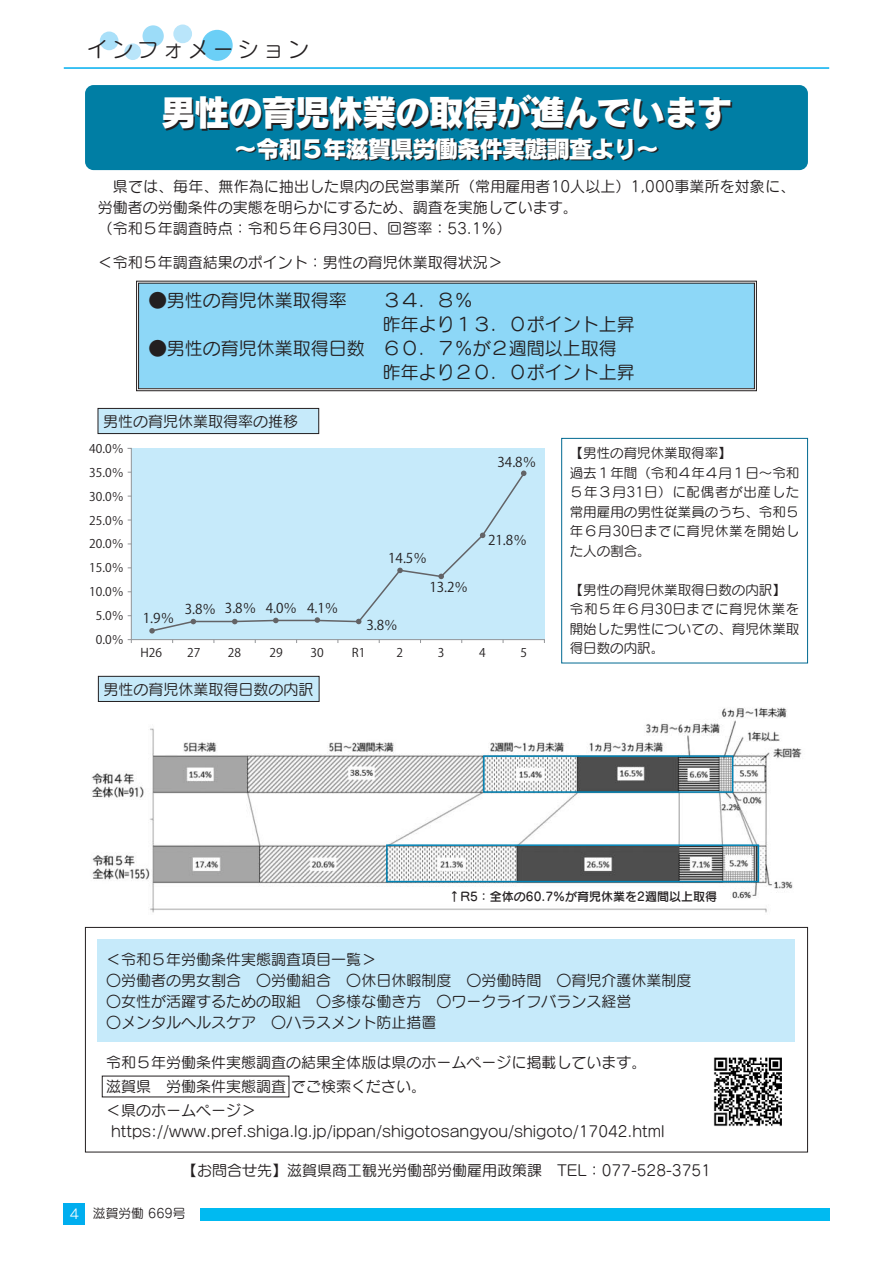
<style>
.page{position:relative;width:893px;height:1263px;background:#fff}
.page>*{position:absolute;margin:0;border:0;box-sizing:border-box;transform-origin:0 0}
.t1{font:36px "Rodin Pro EB";letter-spacing:-.07em;color:#fff}
.t2{font:24px "Rodin Pro EB";letter-spacing:-.07em;color:#fff}
.t3{font:21px "Seurat Pro M";letter-spacing:.195em;color:#231f20}
.t4{font:18px/24px "Seurat Pro M";color:#231f20}
.t5{font:15px/21px "Seurat Pro M";color:#231f20}
.t6{font:13.5px/19.5px "Seurat Pro M";color:#231f20}
.t7{font:13.5px "Koz Go Pr 6 N Regular 90 pv RKSJ H";color:#231f20}
.t8{font:12.75px "Seurat Pro M";color:#231f20}
.t9{font:12px/23.9px "Koz Go Pr 6 N Regular 90 pv RKSJ H";color:#231f20;text-align:center}
.t10{font:12px "Seurat Pro DB";color:#231f20}
.s1{font-family:"Rodin Pro M";font-size:13.5px;color:#fff}
</style>
<div class="page">
<div style="left:100px;top:32px;width:18px;height:18px;background:#aae0f9;border-radius:50%"></div>
<div style="left:124px;top:43px;width:17px;height:17px;background:#b9e5fa;border-radius:50%"></div>
<div style="left:173px;top:25px;width:19px;height:18px;background:#b9e5fa;border-radius:50%"></div>
<div style="left:143px;top:25px;width:21px;height:22px;background:#9cdcf8;border-radius:50%"></div>
<div style="left:202px;top:30px;width:31px;height:31px;background:#6bcff6;border-radius:50%"></div>
<div style="left:139px;top:284px;width:615px;height:104px;background:#8dd7f7"></div>
<div style="left:136px;top:281px;width:621px;height:110px;border:1px solid #231f20"></div>
<div style="left:138px;top:283px;width:617px;height:106px;border:1px solid #231f20"></div>
<div style="left:561px;top:438px;width:247px;height:225px;border:1px solid #006991"></div>
<div style="left:85px;top:85px;width:723px;height:85px;background:#007ea4;border-radius:9px"></div>
<div style="left:85px;top:927px;width:723px;height:225px;border:1px solid #231f20"></div>
<div style="left:98px;top:940px;width:697px;height:102px;background:#c6eafa"></div>
<img style="left:713px;top:1057px;width:69px;height:70px">
<div style="left:127px;top:448px;width:418px;height:195px;background:#c6eafa"></div>
<div style="left:200px;top:1208px;width:629px;height:12px;background:#00baf1"></div>
<div style="left:64px;top:1203px;width:21px;height:22px;background:#00aeef"></div>
<hr style="left:64px;top:67px;width:765px;height:2px;background:#00aeef">
<div style="left:98px;top:409px;width:221px;height:24px;background:#c6eafa"></div>
<div style="left:98px;top:408px;width:221px;height:26px;border:1px solid #231f20"></div>
<div style="left:99px;top:676px;width:220px;height:25px;background:#c6eafa"></div>
<div style="left:98px;top:676px;width:221px;height:26px;border:1px solid #231f20"></div>
<img style="left:91px;top:707px;width:711px;height:206px">
<div style="left:386px;top:844px;width:373px;height:38px;border:2px solid #0083b6"></div>
<div style="left:483px;top:755px;width:250px;height:38px;border:2px solid #0083b6"></div>
<h3 class="t3" style="left:87px;top:35px;width:223px">インフォメーション</h3>
<h1 class="t1" style="left:160px;top:88px;width:574px">男性の育児休業の取得が進んでいます</h1>
<h2 class="t2" style="left:233px;top:132px;width:428px">～令和５年滋賀県労働条件実態調査より～</h2>
<p class="t5" style="left:98px;top:175px;width:699px;text-indent:15px">県では、毎年、無作為に抽出した県内の民営事業所（常用雇用者10人以上）1,000事業所を対象に、労働者の労働条件の実態を明らかにするため、調査を実施しています。<br>（令和５年調査時点：令和５年６月30日、回答率：53.1％）</p>
<p class="t5" style="left:98px;top:252px;width:407px">＜令和５年調査結果のポイント：男性の育児休業取得状況＞</p>
<p class="t4" style="left:149px;top:287px;width:199px">●男性の育児休業取得率</p>
<p class="t4" style="left:383px;top:287px;width:253px">３４．８％<br>昨年より１３．０ポイント上昇</p>
<p class="t4" style="left:383px;top:335px;width:253px;text-indent:-234px">●男性の育児休業取得日数 ６０．７％が２週間以上取得昨年より２０．０ポイント上昇</p>
<p class="t5" style="left:103px;top:410px;width:197px">男性の育児休業取得率の推移</p>
<p class="t9" style="left:89px;top:437px;width:36px">40.0％<br>35.0％<br>30.0％<br>25.0％<br>20.0％<br>15.0％<br>10.0％<br>5.0％<br>0.0％</p>
<p class="t7" style="left:143px;top:611px;width:33px">1.9％</p>
<p class="t7" style="left:185px;top:600px;width:155px">3.8％ 3.8％ 4.0％ 4.1％</p>
<p class="t7" style="left:497px;top:455px;width:40px">34.8％</p>
<p class="t7" style="left:388px;top:550px;width:40px">14.5％</p>
<p class="t7" style="left:366px;top:618px;width:33px">3.8％</p>
<p class="t7" style="left:429px;top:579px;width:40px">13.2％</p>
<p class="t7" style="left:488px;top:532px;width:40px">21.8％</p>
<p class="t9" style="left:140px;top:640px;width:23px">H26</p>
<p class="t9" style="left:187px;top:640px;width:15px">27</p>
<p class="t9" style="left:228px;top:640px;width:15px">28</p>
<p class="t9" style="left:269px;top:640px;width:15px">29</p>
<p class="t9" style="left:311px;top:640px;width:15px">30</p>
<p class="t9" style="left:352px;top:640px;width:15px">R1</p>
<p class="t9" style="left:397px;top:640px;width:8px">2</p>
<p class="t9" style="left:438px;top:640px;width:8px">3</p>
<p class="t9" style="left:479px;top:640px;width:8px">4</p>
<p class="t9" style="left:520px;top:640px;width:8px">5</p>
<p class="t5" style="left:103px;top:678px;width:212px">男性の育児休業取得日数の内訳</p>
<p class="t6" style="left:570px;top:443px;width:231px">【男性の育児休業取得率】<br>過去１年間（令和４年４月１日～令和<br>５年３月31日）に配偶者が出産した常用雇用の男性従業員のうち、令和５年６月30日までに育児休業を開始した人の割合。</p>
<p class="t6" style="left:570px;top:580px;width:231px">【男性の育児休業取得日数の内訳】令和５年６月30日までに育児休業を開始した男性についての、育児休業取得日数の内訳。</p>
<p class="t10" style="left:449px;top:889px;width:270px">↑R5：全体の60.7%が育児休業を2週間以上取得</p>
<p class="t5" style="left:106px;top:948px;width:586px">＜令和５年労働条件実態調査項目一覧＞<br>〇労働者の男女割合 〇労働組合 〇休日休暇制度 〇労働時間 〇育児介護休業制度〇女性が活躍するための取組 〇多様な働き方 〇ワークライフバランス経営<br>〇メンタルヘルスケア 〇ハラスメント防止措置</p>
<p class="t5" style="left:106px;top:1050px;width:541px;line-height:24px">令和５年労働条件実態調査の結果全体版は県のホームページに掲載しています。滋賀県 労働条件実態調査でご検索ください。<br>＜県のホームページ＞</p>
<p class="t5" style="left:111px;top:1120px;width:555px">https://www.pref.shiga.lg.jp/ippan/shigotosangyou/shigoto/17042.html</p>
<p class="t5" style="left:182px;top:1160px;width:530px">【お問合せ先】滋賀県商工観光労働部労働雇用政策課 TEL：077-528-3751</p>
<p class="t8" style="left:70px;top:1205px;width:117px"><span class="s1">4</span> 滋賀労働 669号</p>
</div>
